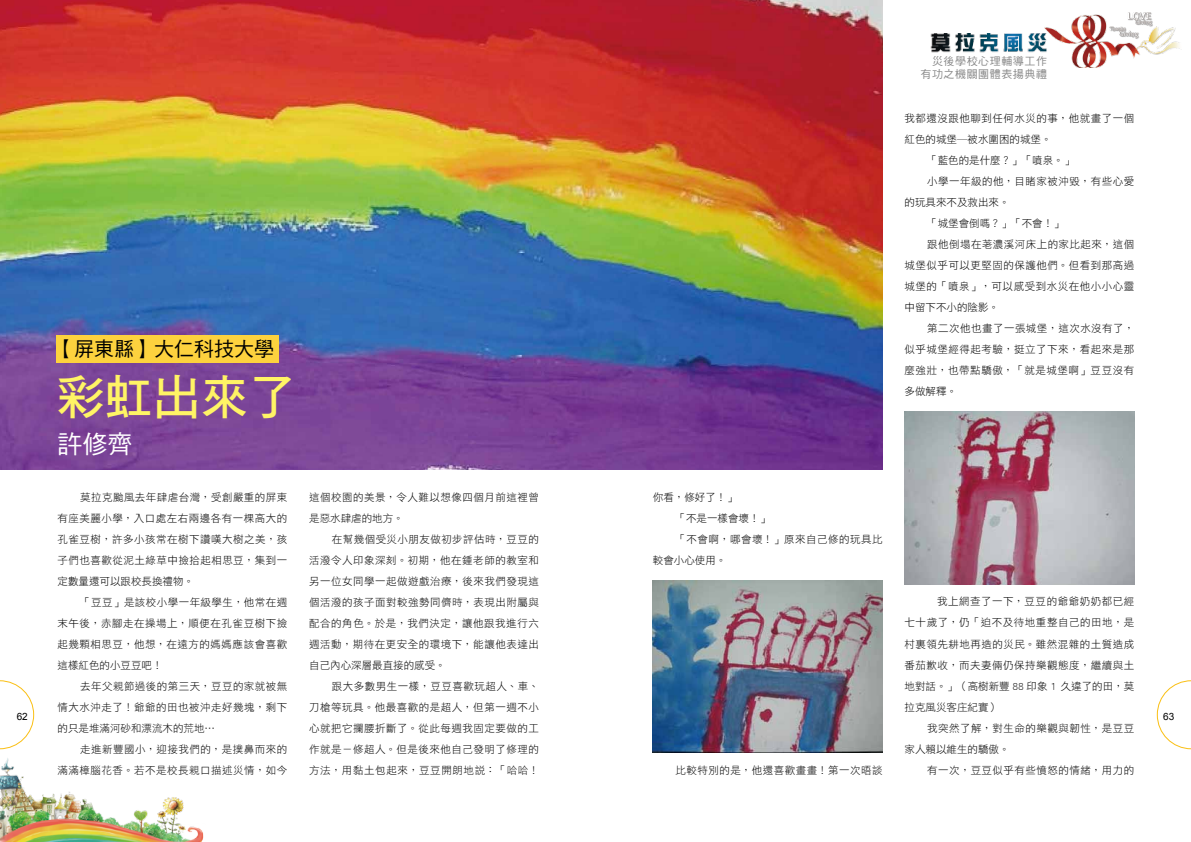
<style>
.page{position:relative;width:1191px;height:842px;background:#fff}
.page>*{position:absolute;margin:0;border:0;box-sizing:border-box;transform-origin:0 0}
.t1{font:48px "DF Hei Std W7";color:#fff465}
.t2{font:25px "DF Hei Std W5";color:#fff}
.t3{font:20px "DF Hei Std W5";color:#000}
.t4{font:11px/13.2px "DF Hei Std W5";letter-spacing:.05em;color:#898989;text-align:right}
.t5{font:10.5px/21px "DF Hei Std W3";letter-spacing:.045em;color:#000;text-align:justify}
.t6{font:10.5px "DF Hei Std W3";color:#000}
.t7{font:10px "Arial";color:#000}
</style>
<div class="page">
<img style="left:0;top:758px;width:204px;height:84px">
<svg style="left:0;top:680px;width:34px;height:69px"></svg>
<img style="left:1044px;top:13px;width:136px;height:54px">
<img style="left:930px;top:34px;width:119px;height:20px">
<svg style="left:1157px;top:680px;width:34px;height:69px"></svg>
<img style="left:0;top:0;width:882px;height:470px">
<div style="left:57px;top:335px;width:222px;height:28px;background:#fdd23e"></div>
<img style="left:653px;top:580px;width:229px;height:173px">
<img style="left:904px;top:411px;width:230px;height:173px">
<h3 class="t3" style="left:54px;top:338px;width:222px">【屏東縣】大仁科技大學</h3>
<h1 class="t1" style="left:57px;top:371px;width:241px">彩虹出來了</h1>
<h2 class="t2" style="left:58px;top:430px;width:76px">許修齊</h2>
<p class="t4" style="left:920px;top:54px;width:128px">災後學校心理輔導工作有功之機關團體表揚典禮</p>
<p class="t5" style="left:904px;top:108px;width:231px">我都還沒跟他聊到任何水災的事，他就畫了一個</p>
<p class="t6" style="left:904px;top:134px;width:148px">紅色的城堡─被水圍困的城堡。</p>
<p class="t6" style="left:927px;top:155px;width:148px">「藍色的是什麼？」「噴泉。」</p>
<p class="t5" style="left:927px;top:171px;width:208px">小學一年級的他，目睹家被沖毀，有些心愛</p>
<p class="t6" style="left:904px;top:197px;width:106px">的玩具來不及救出來。</p>
<p class="t5" style="left:927px;top:213px;width:138px">「城堡會倒嗎？」「不會！」</p>
<p class="t5" style="left:927px;top:234px;width:208px">跟他倒塌在荖濃溪河床上的家比起來，這個</p>
<p class="t5" style="left:904px;top:255px;width:231px">城堡似乎可以更堅固的保護他們。但看到那高過</p>
<p class="t5" style="left:904px;top:276px;width:231px">城堡的「噴泉」，可以感受到水災在他小小心靈</p>
<p class="t6" style="left:904px;top:302px;width:96px">中留下不小的陰影。</p>
<p class="t5" style="left:927px;top:318px;width:208px">第二次他也畫了一張城堡，這次水沒有了，</p>
<p class="t5" style="left:904px;top:339px;width:231px">似乎城堡經得起考驗，挺立了下來，看起來是那</p>
<p class="t5" style="left:904px;top:360px;width:231px">麼強壯，也帶點驕傲，「就是城堡啊」豆豆沒有</p>
<p class="t5" style="left:904px;top:381px;width:54px">多做解釋。</p>
<p class="t5" style="left:309px;top:487px;width:231px">這個校園的美景，令人難以想像四個月前這裡曾是惡水肆虐的地方。</p>
<p class="t5" style="left:309px;top:529px;width:231px;text-indent:23px">在幫幾個受災小朋友做初步評估時，豆豆的活潑令人印象深刻。初期，他在鍾老師的教室和另一位女同學一起做遊戲治療，後來我們發現這個活潑的孩子面對較強勢同儕時，表現出附屬與配合的角色。於是，我們決定，讓他跟我進行六週活動，期待在更安全的環境下，能讓他表達出自己內心深層最直接的感受。</p>
<p class="t5" style="left:309px;top:676px;width:231px;text-indent:23px">跟大多數男生一樣，豆豆喜歡玩超人、車、刀槍等玩具。他最喜歡的是超人，但第一週不小心就把它攔腰折斷了。從此每週我固定要做的工作就是－修超人。但是後來他自己發明了修理的方法，用黏土包起來，豆豆開朗地說：「哈哈！</p>
<p class="t5" style="left:58px;top:487px;width:231px;text-indent:23px">莫拉克颱風去年肆虐台灣，受創嚴重的屏東有座美麗小學，入口處左右兩邊各有一棵高大的孔雀豆樹，許多小孩常在樹下讚嘆大樹之美，孩子們也喜歡從泥土綠草中撿拾起相思豆，集到一定數量還可以跟校長換禮物。</p>
<p class="t5" style="left:58px;top:592px;width:231px;text-indent:23px">「豆豆」是該校小學一年級學生，他常在週末午後，赤腳走在操場上，順便在孔雀豆樹下撿起幾顆相思豆，他想，在遠方的媽媽應該會喜歡這樣紅色的小豆豆吧！</p>
<p class="t5" style="left:58px;top:676px;width:231px;text-indent:23px">去年父親節過後的第三天，豆豆的家就被無情大水沖走了！爺爺的田也被沖走好幾塊，剩下的只是堆滿河砂和漂流木的荒地…</p>
<p class="t5" style="left:58px;top:739px;width:231px;text-align:right">走進新豐國小，迎接我們的，是撲鼻而來的<br>滿滿樟腦花香。若不是校長親口描述災情，如今</p>
<p class="t5" style="left:653px;top:487px;width:85px">你看，修好了！」</p>
<p class="t5" style="left:675px;top:508px;width:96px">「不是一樣會壞！」</p>
<p class="t5" style="left:675px;top:529px;width:208px">「不會啊，哪會壞！」原來自己修的玩具比</p>
<p class="t5" style="left:653px;top:550px;width:75px">較會小心使用。</p>
<p class="t5" style="left:904px;top:591px;width:231px;text-indent:32px">我上網查了一下，豆豆的爺爺奶奶都已經七十歲了，仍「迫不及待地重整自己的田地，是村裏領先耕地再造的災民。雖然混雜的土質造成番茄歉收，而夫妻倆仍保持樂觀態度，繼續與土地對話。」（高樹新豐 88 印象 1 久違了的田，莫拉克風災客庄紀實）</p>
<p class="t5" style="left:904px;top:717px;width:231px;text-indent:23px">我突然了解，對生命的樂觀與韌性，是豆豆家人賴以維生的驕傲。</p>
<p class="t5" style="left:927px;top:759px;width:208px">有一次，豆豆似乎有些憤怒的情緒，用力的</p>
<p class="t7" style="left:17px;top:710px;width:13px">62</p>
<p class="t7" style="left:1163px;top:710px;width:13px">63</p>
<p class="t5" style="left:675px;top:760px;width:208px">比較特別的是，他還喜歡畫畫！第一次晤談</p>
</div>
